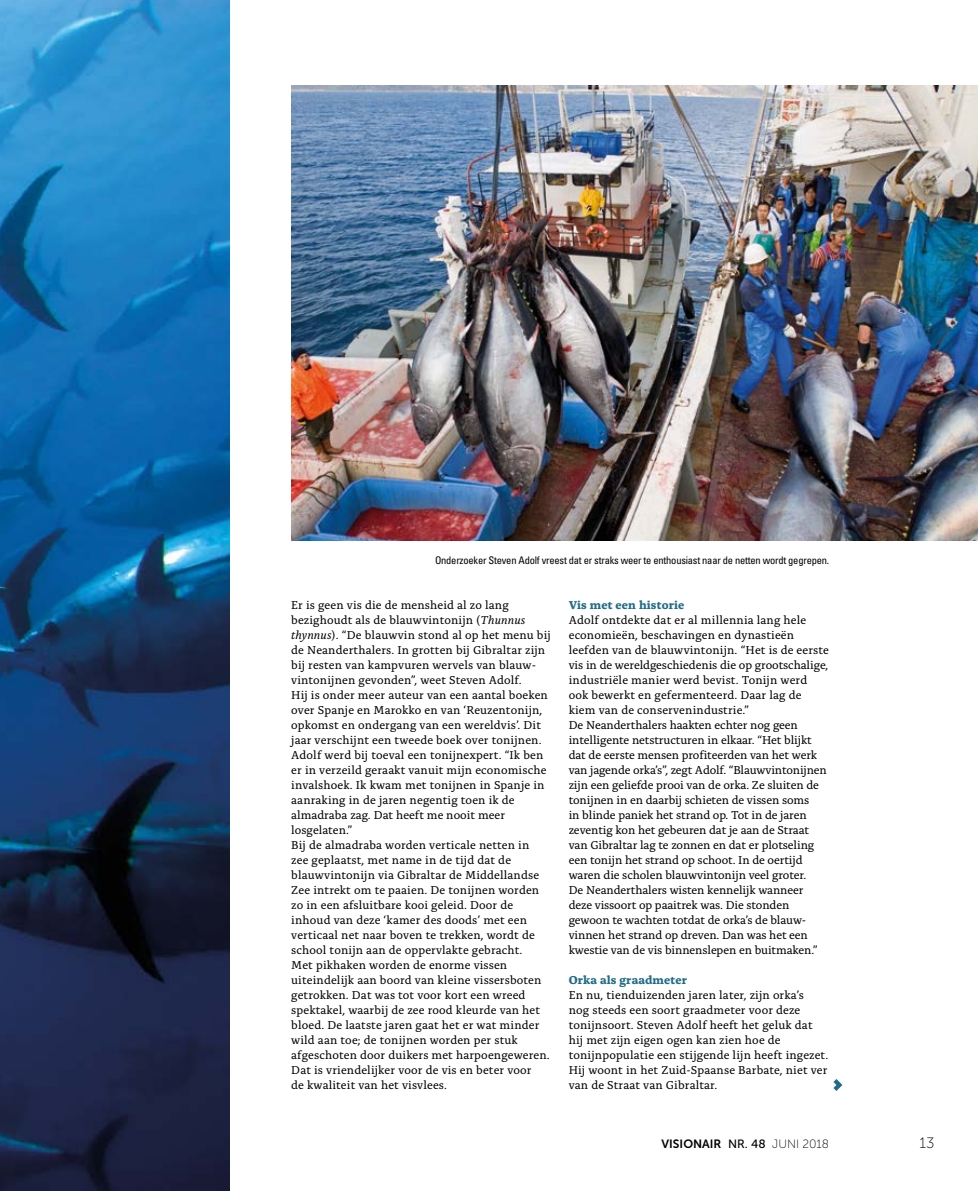
<style>
.page{position:relative;width:978px;height:1191px;background:#fff}
.page>*{position:absolute;margin:0;border:0;box-sizing:border-box;transform-origin:0 0}
.t1{font:15px "Museo Sans 100";color:#000}
.t2{font:12px/15px "Alda OTCEV";letter-spacing:.01em;color:#000}
.t3{font:12px/15px "Alda OTCEV";letter-spacing:-.01em;color:#000}
.t4{font:700 12px "Alda OTCEV";letter-spacing:.01em;color:#216c87}
.t5{font:12px "Museo Sans 700";color:#000}
.t6{font:condensed 10.5px "Univers";letter-spacing:-.02em;color:#000}
.s1{font-style:italic}
.s2{font-family:"Museo Sans 500"}
.s3{font-family:"Museo Sans 100"}
</style>
<div class="page">
<svg style="left:833px;top:1079px;width:9px;height:12px"></svg>
<img style="left:0;top:0;width:230px;height:1191px">
<img style="left:291px;top:85px;width:687px;height:455px">
<p class="t6" style="left:435px;top:554px;width:396px">Onderzoeker Steven Adolf vreest dat er straks weer te enthousiast naar de netten wordt gegrepen.</p>
<p class="t2" style="left:291px;top:597px;width:261px">Er is geen vis die de mensheid al zo lang bezighoudt als de blauwvintonijn (<span class="s1">Thunnus thynnus</span>). “De blauwvin stond al op het menu bij de Neanderthalers. In grotten bij Gibraltar zijn bij resten van kampvuren wervels van blauw&shy;vintonijnen gevonden”, weet Steven Adolf.<br>Hij is onder meer auteur van een aantal boeken over Spanje en Marokko en van ‘Reuzentonijn, opkomst en ondergang van een wereldvis’. Dit jaar verschijnt een tweede boek over tonijnen.<br>Adolf werd bij toeval een tonijnexpert. “Ik ben er in verzeild geraakt vanuit mijn economische invalshoek. Ik kwam met tonijnen in Spanje in aanraking in de jaren negentig toen ik de almadraba zag. Dat heeft me nooit meer losgelaten.”<br>Bij de almadraba worden verticale netten in<br>zee geplaatst, met name in de tijd dat de blauwvintonijn via Gibraltar de Middellandse Zee intrekt om te paaien. De tonijnen worden zo in een afsluitbare kooi geleid. Door de inhoud van deze ‘kamer des doods’ met een verticaal net naar boven te trekken, wordt de school tonijn aan de oppervlakte gebracht.<br>Met pikhaken worden de enorme vissen uiteindelijk aan boord van kleine vissersboten getrokken. Dat was tot voor kort een wreed spektakel, waarbij de zee rood kleurde van het bloed. De laatste jaren gaat het er wat minder wild aan toe; de tonijnen worden per stuk afgeschoten door duikers met harpoengeweren.<br>Dat is vriendelijker voor de vis en beter voor<br>de kwaliteit van het visvlees.</p>
<p class="t4" style="left:569px;top:595px;width:117px">Vis met een historie</p>
<p class="t3" style="left:569px;top:612px;width:262px">Adolf ontdekte dat er al millennia lang hele economieën, beschavingen en dynastieën leefden van de blauwvintonijn. “Het is de eerste vis in de wereldgeschiedenis die op grootschalige, industriële manier werd bevist. Tonijn werd ook bewerkt en gefermenteerd. Daar lag de kiem van de conservenindustrie.”<br>De Neanderthalers haakten echter nog geen intelligente netstructuren in elkaar. “Het blijkt dat de eerste mensen profiteerden van het werk van jagende orka’s”, zegt Adolf. “Blauwvintonijnen zijn een geliefde prooi van de orka. Ze sluiten de tonijnen in en daarbij schieten de vissen soms<br>in blinde paniek het strand op. Tot in de jaren zeventig kon het gebeuren dat je aan de Straat van Gibraltar lag te zonnen en dat er plotseling een tonijn het strand op schoot. In de oertijd waren die scholen blauwvintonijn veel groter.<br>De Neanderthalers wisten kennelijk wanneer deze vissoort op paaitrek was. Die stonden gewoon te wachten totdat de orka’s de blauw&shy;vinnen het strand op dreven. Dan was het een kwestie van de vis binnenslepen en buitmaken.”</p>
<p class="t4" style="left:569px;top:970px;width:120px">Orka als graadmeter</p>
<p class="t2" style="left:569px;top:987px;width:261px">En nu, tienduizenden jaren later, zijn orka’s<br>nog steeds een soort graadmeter voor deze tonijnsoort. Steven Adolf heeft het geluk dat hij met zijn eigen ogen kan zien hoe de tonijnpopulatie een stijgende lijn heeft ingezet.<br>Hij woont in het Zuid-Spaanse Barbate, niet ver van de Straat van Gibraltar.</p>
<p class="t5" style="left:662px;top:1137px;width:169px">VISIONAIR <span class="s2">NR. 48</span> <span class="s3">JUNI 2018</span></p>
<p class="t1" style="left:919px;top:1135px;width:16px">13</p>
</div>
